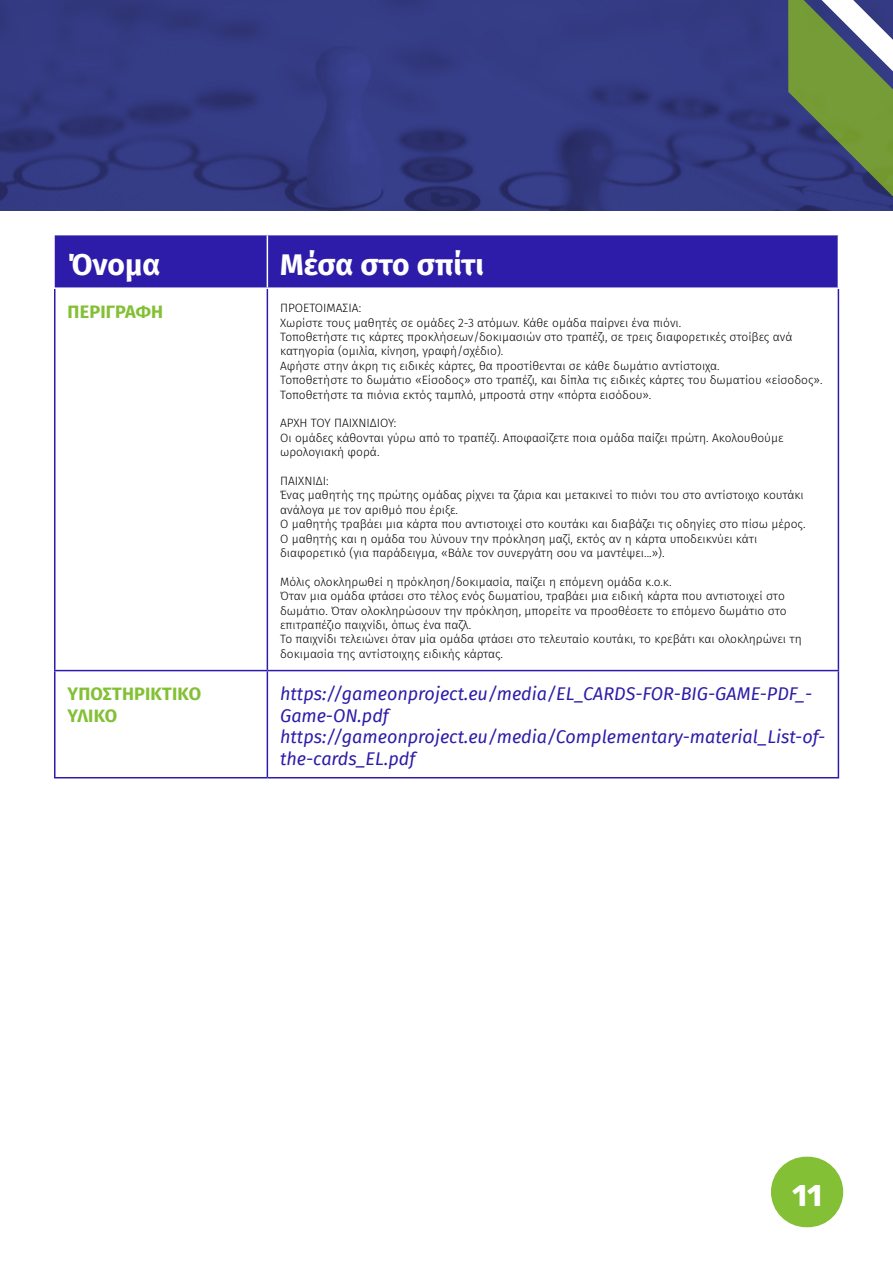
<style>
.page{position:relative;width:893px;height:1263px;background:#fff}
.page>*{position:absolute;margin:0;border:0;box-sizing:border-box;transform-origin:0 0}
.t1{font:700 30px "Fira Sans";color:#fff}
.t2{font:700 30px "Rubik";color:#fff}
.t3{font:italic 18px/21.6px "Fira Sans";color:#2d1ca9}
.t4{font:700 18px/21.6px "Fira Sans";letter-spacing:.01em;color:#83c035}
.t5{font:300 12px/14.4px "Fira Sans";color:#000}
</style>
<div class="page">
<div style="left:771px;top:1157px;width:72px;height:70px;background:#83c035;border-radius:35px"></div>
<img style="left:0;top:0;width:788px;height:210px">
<svg style="left:788px;top:0;width:105px;height:211px;background:#627864"></svg>
<div style="left:55px;top:235px;width:783px;height:52px;background:#2d1ca9"></div>
<hr style="left:54px;top:670px;width:213px;height:1px;background:#2d1ca9">
<hr style="left:267px;top:670px;width:572px;height:1px;background:#2d1ca9">
<hr style="left:838px;top:289px;width:1px;height:381px;background:#2d1ca9">
<hr style="left:838px;top:671px;width:1px;height:106px;background:#2d1ca9">
<hr style="left:267px;top:777px;width:572px;height:1px;background:#2d1ca9">
<hr style="left:267px;top:235px;width:1px;height:52px;background:#fff">
<hr style="left:54px;top:289px;width:2px;height:381px;background:#2d1ca9">
<hr style="left:267px;top:289px;width:1px;height:381px;background:#2d1ca9">
<hr style="left:54px;top:671px;width:2px;height:106px;background:#2d1ca9">
<hr style="left:267px;top:671px;width:1px;height:106px;background:#2d1ca9">
<hr style="left:54px;top:777px;width:213px;height:1px;background:#2d1ca9">
<h1 class="t1" style="left:68px;top:240px;width:95px">Όνομα</h1>
<h1 class="t1" style="left:280px;top:240px;width:205px">Μέσα στο σπίτι</h1>
<h2 class="t4" style="left:68px;top:299px;width:95px">ΠΕΡΙΓΡΑΦΉ</h2>
<p class="t5" style="left:280px;top:301px;width:544px">ΠΡΟΕΤΟΙΜΑΣΙΑ:<br>Χωρίστε τους μαθητές σε ομάδες 2-3 ατόμων. Κάθε ομάδα παίρνει ένα πιόνι.<br>Τοποθετήστε τις κάρτες προκλήσεων/δοκιμασιών στο τραπέζι, σε τρεις διαφορετικές στοίβες ανά κατηγορία (ομιλία, κίνηση, γραφή/σχέδιο).<br>Αφήστε στην άκρη τις ειδικές κάρτες, θα προστίθενται σε κάθε δωμάτιο αντίστοιχα.<br>Τοποθετήστε το δωμάτιο «Είσοδος» στο τραπέζι, και δίπλα τις ειδικές κάρτες του δωματίου «είσοδος».<br>Τοποθετήστε τα πιόνια εκτός ταμπλό, μπροστά στην «πόρτα εισόδου».</p>
<p class="t5" style="left:280px;top:416px;width:505px">ΑΡΧΗ ΤΟΥ ΠΑΙΧΝΙΔΙΟΥ:<br>Οι ομάδες κάθονται γύρω από το τραπέζι. Αποφασίζετε ποια ομάδα παίζει πρώτη. Ακολουθούμε ωρολογιακή φορά.</p>
<p class="t5" style="left:280px;top:474px;width:527px">ΠΑΙΧΝΙΔΙ:<br>Ένας μαθητής της πρώτης ομάδας ρίχνει τα ζάρια και μετακινεί το πιόνι του στο αντίστοιχο κουτάκι ανάλογα με τον αριθμό που έριξε.<br>Ο μαθητής τραβάει μια κάρτα που αντιστοιχεί στο κουτάκι και διαβάζει τις οδηγίες στο πίσω μέρος.<br>Ο μαθητής και η ομάδα του λύνουν την πρόκληση μαζί, εκτός αν η κάρτα υποδεικνύει κάτι διαφορετικό (για παράδειγμα, «Βάλε τον συνεργάτη σου να μαντέψει...»).</p>
<p class="t5" style="left:280px;top:574px;width:523px">Μόλις ολοκληρωθεί η πρόκληση/δοκιμασία, παίζει η επόμενη ομάδα κ.ο.κ.<br>Όταν μια ομάδα φτάσει στο τέλος ενός δωματίου, τραβάει μια ειδική κάρτα που αντιστοιχεί στο δωμάτιο. Όταν ολοκληρώσουν την πρόκληση, μπορείτε να προσθέσετε το επόμενο δωμάτιο στο επιτραπέζιο παιχνίδι, όπως ένα παζλ.<br>Το παιχνίδι τελειώνει όταν μία ομάδα φτάσει στο τελευταίο κουτάκι, το κρεβάτι και ολοκληρώνει τη δοκιμασία της αντίστοιχης ειδικής κάρτας.</p>
<h2 class="t4" style="left:68px;top:682px;width:134px">ΥΠΟΣΤΗΡΙΚΤΙΚΌ<br>ΥΛΙΚΌ</h2>
<h2 class="t3" style="left:280px;top:683px;width:547px">https://gameonproject.eu/media/EL_CARDS-FOR-BIG-GAME-PDF_- Game-ON.pdf https://gameonproject.eu/media/Complementary-material_List-of&shy;the-cards_EL.pdf</h2>
<h1 class="t2" style="left:792px;top:1179px;width:31px">11</h1>
</div>
